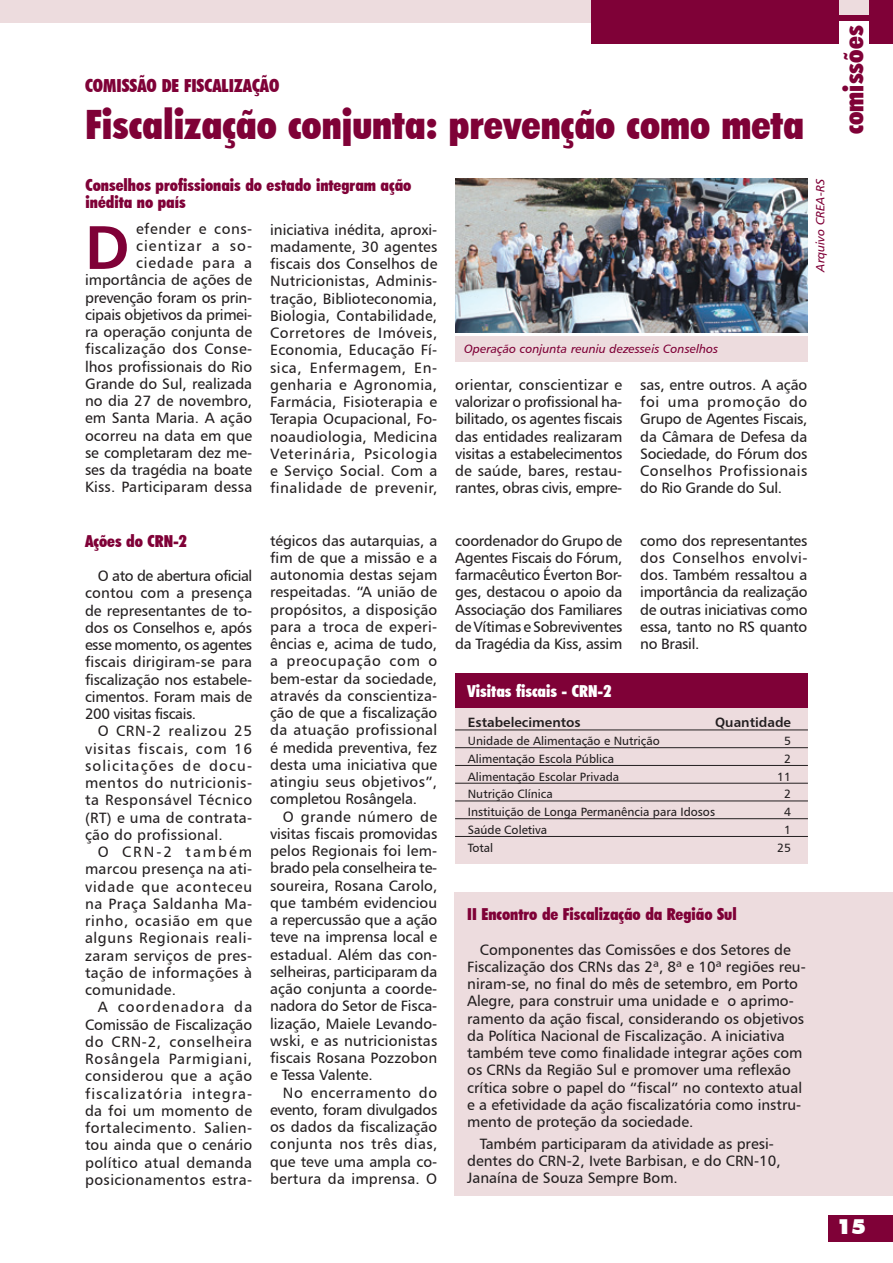
<style>
.page{position:relative;width:893px;height:1263px;background:#fff}
.page>*{position:absolute;margin:0;border:0;box-sizing:border-box;transform-origin:0 0}
.texto{font:61.5px "Humanist 777 BT Bold B";color:#7f0137}
.Título_23{font:900 condensed 40.5px "Futura BT";color:#7f0137}
.Título_18{font:900 condensed 27px "Futura BT";color:#7f0137}
.t1{font:900 21px "Futura BT";color:#fff}
.sub_título{font:900 condensed 18px "Futura BT";color:#7f0137}
.sub_título-2{font:900 condensed 16.5px/17.2px "Futura BT";color:#7f0137}
.sub_título-3{font:900 condensed 16.5px "Futura BT";color:#fff}
.texto-2{font:15px/17.2px "Humanist 777 BT Roman B";color:#231f20;text-align:justify}
.texto_2{font:15px/17.2px "Humanist 777 BT Roman B";color:#231f20}
.texto-3{font:13.5px "Humanist 777 BT Bold B";color:#231f20}
.texto-4{font:12px "Humanist 777 BT Roman B";color:#231f20}
.legenda{font:12px "Humanist 777 BT Italic B";color:#7f0137}
</style>
<div class="page">
<div style="left:455px;top:892px;width:438px;height:304px;background:#eddcde"></div>
<div style="left:455px;top:673px;width:353px;height:190px;background:#eddcde"></div>
<div style="left:455px;top:673px;width:353px;height:35px;background:#7f0137"></div>
<div style="left:0;top:0;width:890px;height:22px;background:#eddcde"></div>
<div style="left:592px;top:0;width:301px;height:44px;background:#7f0137"></div>
<div style="left:839px;top:0;width:30px;height:15px;background:#eddcde"></div>
<div style="left:839px;top:22px;width:30px;height:24px;background:#fff"></div>
<div style="left:829px;top:1215px;width:64px;height:27px;background:#7f0137"></div>
<hr style="left:455px;top:729px;width:353px;height:1px;background:#231f20">
<hr style="left:455px;top:747px;width:353px;height:1px;background:#231f20">
<hr style="left:455px;top:765px;width:353px;height:1px;background:#231f20">
<hr style="left:455px;top:783px;width:353px;height:1px;background:#231f20">
<hr style="left:455px;top:800px;width:353px;height:1px;background:#231f20">
<hr style="left:455px;top:818px;width:353px;height:1px;background:#231f20">
<hr style="left:455px;top:836px;width:353px;height:1px;background:#231f20">
<img style="left:455px;top:178px;width:352px;height:155px">
<div style="left:455px;top:336px;width:353px;height:26px;background:#eddcde"></div>
<p class="sub_título" style="left:85px;top:75px;width:196px">COMISSÃO DE FISCALIZAÇÃO</p>
<p class="Título_23" style="left:86px;top:100px;width:720px">Fiscalização conjunta: prevenção como meta</p>
<p class="sub_título-2" style="left:86px;top:176px;width:327px">Conselhos profissionais do estado integram ação inédita no país</p>
<p class="texto-2" style="left:85px;top:219px;width:169px;text-align:right">efender e cons&shy;cientizar a so&shy;ciedade para a importância de ações de prevenção foram os prin&shy;cipais objetivos da primei&shy;ra operação conjunta de fiscalização dos Conse&shy;lhos profissionais do Rio<br>Grande do Sul, realizada no dia 27 de novembro, em Santa Maria. A ação ocorreu na data em que se completaram dez me&shy;ses da tragédia na boate<br>Kiss. Participaram dessa</p>
<p class="texto" style="left:85px;top:209px;width:46px">D</p>
<p class="texto-2" style="left:270px;top:220px;width:169px">iniciativa inédita, aproxi&shy;madamente, 30 agentes fiscais dos Conselhos de Nutricionistas, Adminis&shy;tração, Biblioteconomia, Biologia, Contabilidade, Corretores de Imóveis, Economia, Educação Fí&shy;sica, Enfermagem, En&shy;genharia e Agronomia, Farmácia, Fisioterapia e Terapia Ocupacional, Fo&shy;noaudiologia, Medicina Veterinária, Psicologia e Serviço Social. Com a finalidade de prevenir,</p>
<p class="legenda" style="left:464px;top:341px;width:255px">Operação conjunta reuniu dezesseis Conselhos</p>
<p class="texto-2" style="left:455px;top:376px;width:169px">orientar, conscientizar e valorizar o profissional ha&shy;bilitado, os agentes fiscais das entidades realizaram visitas a estabelecimentos de saúde, bares, restau&shy;rantes, obras civis, empre-</p>
<p class="texto-2" style="left:640px;top:376px;width:169px">sas, entre outros. A ação foi uma promoção do Grupo de Agentes Fiscais, da Câmara de Defesa da Sociedade, do Fórum dos Conselhos Profissionais do Rio Grande do Sul.</p>
<p class="legenda" style="left:813px;top:272px;width:94px;rotate:-90deg">Arquivo CREA-RS</p>
<p class="Título_18" style="left:837px;top:134px;width:110px;rotate:-90deg">comissões</p>
<p class="sub_título-2" style="left:85px;top:532px;width:104px">Ações do CRN-2</p>
<p class="texto-2" style="left:85px;top:567px;width:169px;text-indent:13px">O ato de abertura oficial contou com a presença de representantes de to&shy;dos os Conselhos e, após esse momento, os agentes fiscais dirigiram-se para fiscalização nos estabele&shy;cimentos. Foram mais de 200 visitas fiscais.</p>
<p class="texto-2" style="left:85px;top:722px;width:169px;text-indent:13px">O CRN-2 realizou 25 visitas fiscais, com 16 solicitações de docu&shy;mentos do nutricionis&shy;ta Responsável Técnico (RT) e uma de contrata&shy;ção do profissional.</p>
<p class="texto-2" style="left:85px;top:843px;width:169px;text-indent:13px">O CRN-2 também marcou presença na ati&shy;vidade que aconteceu na Praça Saldanha Ma&shy;rinho, ocasião em que alguns Regionais reali&shy;zaram serviços de pres&shy;tação de informações à comunidade.</p>
<p class="texto-2" style="left:85px;top:998px;width:169px;text-indent:13px">A coordenadora da Comissão de Fiscalização do CRN-2, conselheira Rosângela Parmigiani, considerou que a ação fiscalizatória integra&shy;da foi um momento de fortalecimento. Salien&shy;tou ainda que o cenário político atual demanda posicionamentos estra-</p>
<p class="texto-2" style="left:270px;top:531px;width:169px">tégicos das autarquias, a fim de que a missão e a autonomia destas sejam respeitadas. “A união de propósitos, a disposição para a troca de experi&shy;ências e, acima de tudo, a preocupação com o bem-estar da sociedade, através da conscientiza&shy;ção de que a fiscalização da atuação profissional é medida preventiva, fez desta uma iniciativa que atingiu seus objetivos”, completou Rosângela.</p>
<p class="texto-2" style="left:270px;top:807px;width:169px;text-indent:13px">O grande número de visitas fiscais promovidas pelos Regionais foi lem&shy;brado pela conselheira te&shy;soureira, Rosana Carolo, que também evidenciou a repercussão que a ação teve na imprensa local e estadual. Além das con&shy;selheiras, participaram da ação conjunta a coorde&shy;nadora do Setor de Fisca&shy;lização, Maiele Levando&shy;wski, e as nutricionistas fiscais Rosana Pozzobon e Tessa Valente.</p>
<p class="texto-2" style="left:270px;top:1083px;width:169px;text-indent:13px">No encerramento do evento, foram divulgados os dados da fiscalização conjunta nos três dias, que teve uma ampla co&shy;bertura da imprensa. O</p>
<p class="texto-2" style="left:455px;top:531px;width:169px">coordenador do Grupo de Agentes Fiscais do Fórum, farmacêutico Éverton Bor&shy;ges, destacou o apoio da Associação dos Familiares de Vítimas e Sobreviventes da Tragédia da Kiss, assim</p>
<p class="texto-2" style="left:640px;top:531px;width:169px">como dos representantes dos Conselhos envolvi&shy;dos. Também ressaltou a importância da realização de outras iniciativas como essa, tanto no RS quanto no Brasil.</p>
<p class="sub_título-3" style="left:467px;top:681px;width:146px">Visitas fiscais - CRN-2</p>
<p class="texto-3" style="left:468px;top:714px;width:114px">Estabelecimentos</p>
<p class="texto-3" style="left:715px;top:714px;width:77px">Quantidade</p>
<p class="texto-4" style="left:468px;top:733px;width:194px">Unidade de Alimentação e Nutrição</p>
<p class="texto-4" style="left:784px;top:733px;width:8px">5</p>
<p class="texto-4" style="left:468px;top:751px;width:148px">Alimentação Escola Pública</p>
<p class="texto-4" style="left:784px;top:751px;width:8px">2</p>
<p class="texto-4" style="left:468px;top:769px;width:153px">Alimentação Escolar Privada</p>
<p class="texto-4" style="left:777px;top:769px;width:15px">11</p>
<p class="texto-4" style="left:468px;top:787px;width:86px">Nutrição Clínica</p>
<p class="texto-4" style="left:784px;top:787px;width:8px">2</p>
<p class="texto-4" style="left:468px;top:804px;width:249px">Instituição de Longa Permanência para Idosos</p>
<p class="texto-4" style="left:784px;top:804px;width:8px">4</p>
<p class="texto-4" style="left:468px;top:822px;width:81px">Saúde Coletiva</p>
<p class="texto-4" style="left:784px;top:822px;width:8px">1</p>
<p class="texto-4" style="left:468px;top:840px;width:27px">Total</p>
<p class="texto-4" style="left:777px;top:840px;width:15px">25</p>
<p class="sub_título-2" style="left:467px;top:905px;width:271px">II Encontro de Fiscalização da Região Sul</p>
<p class="texto_2" style="left:467px;top:940px;width:340px;text-indent:13px">Componentes das Comissões e dos Setores de Fiscalização dos CRNs das 2ª, 8ª e 10ª regiões reu&shy;niram-se, no final do mês de setembro, em Porto Alegre, para construir uma unidade e o aprimo&shy;ramento da ação fiscal, considerando os objetivos da Política Nacional de Fiscalização. A iniciativa também teve como finalidade integrar ações com os CRNs da Região Sul e promover uma reflexão crítica sobre o papel do “fiscal” no contexto atual e a efetividade da ação fiscalizatória como instru&shy;mento de proteção da sociedade.</p>
<p class="texto_2" style="left:467px;top:1134px;width:315px;text-indent:13px">Também participaram da atividade as presi&shy;dentes do CRN-2, Ivete Barbisan, e do CRN-10,<br>Janaína de Souza Sempre Bom.</p>
<p class="t1" style="left:837px;top:1214px;width:30px">15</p>
</div>
